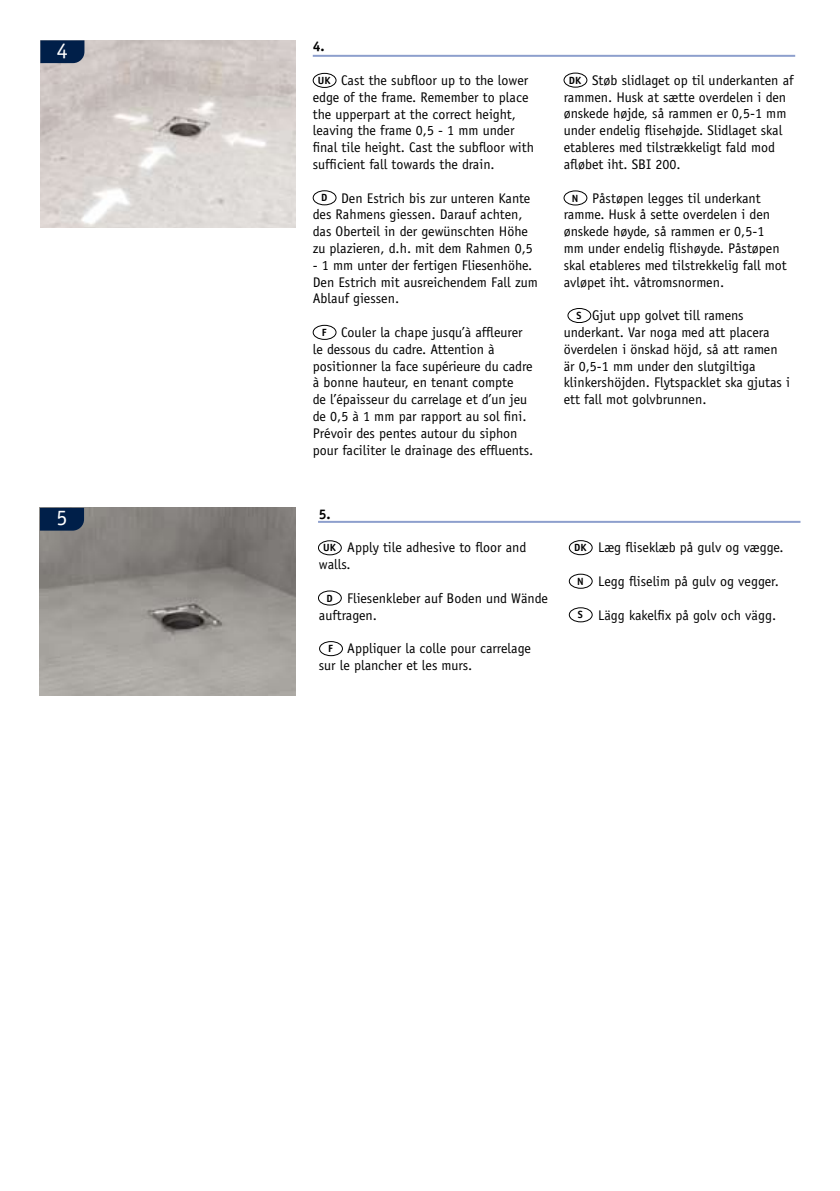
<style>
.page{position:relative;width:840px;height:1191px;background:#fff}
.page>*{position:absolute;margin:0;border:0;box-sizing:border-box;transform-origin:0 0}
.t1{font:22px "Officina Sans";color:#fff}
.t2{font:14px/16.8px "Officina Sans";color:#000}
.t3{font:700 14px "Officina Sans";color:#000}
.t4{font:700 10.4px "Officina Sans";color:#000}
</style>
<div class="page">
<hr style="left:312px;top:55px;width:482px;height:2px;background:#8d9fcd">
<img style="left:40px;top:40px;width:255px;height:188px">
<svg style="left:40px;top:40px;width:44px;height:23px"></svg>
<div style="left:312px;top:73px;width:24px;height:15px;border:1px solid #000;border-radius:50%"></div>
<div style="left:312px;top:190px;width:24px;height:15px;border:1px solid #000;border-radius:50%"></div>
<div style="left:312px;top:325px;width:24px;height:15px;border:1px solid #000;border-radius:50%"></div>
<div style="left:563px;top:73px;width:24px;height:15px;border:1px solid #000;border-radius:50%"></div>
<div style="left:563px;top:190px;width:24px;height:15px;border:1px solid #000;border-radius:50%"></div>
<div style="left:567px;top:308px;width:24px;height:15px;border:1px solid #000;border-radius:50%"></div>
<hr style="left:318px;top:521px;width:482px;height:2px;background:#8d9fcd">
<img style="left:40px;top:508px;width:255px;height:187px">
<svg style="left:40px;top:508px;width:44px;height:22px"></svg>
<div style="left:318px;top:540px;width:23px;height:15px;border:1px solid #000;border-radius:50%"></div>
<div style="left:318px;top:590px;width:23px;height:15px;border:1px solid #000;border-radius:50%"></div>
<div style="left:319px;top:641px;width:23px;height:15px;border:1px solid #000;border-radius:50%"></div>
<div style="left:568px;top:540px;width:24px;height:15px;border:1px solid #000;border-radius:50%"></div>
<div style="left:568px;top:574px;width:24px;height:14px;border:1px solid #000;border-radius:50%"></div>
<div style="left:568px;top:607px;width:24px;height:15px;border:1px solid #000;border-radius:50%"></div>
<h1 class="t1" style="left:57px;top:38px;width:12px">4</h1>
<h1 class="t1" style="left:56px;top:505px;width:12px">5</h1>
<p class="t3" style="left:312px;top:38px;width:13px">4.</p>
<p class="t2" style="left:312px;top:72px;width:222px;text-indent:28px">Cast the subfloor up to the lower edge of the frame. Remember to place the upperpart at the correct height, leaving the frame 0,5 - 1 mm under final tile height. Cast the subfloor with sufficient fall towards the drain.</p>
<p class="t2" style="left:312px;top:189px;width:221px;text-indent:28px">Den Estrich bis zur unteren Kante des Rahmens giessen. Darauf achten, das Oberteil in der gewünschten Höhe zu plazieren, d.h. mit dem Rahmen 0,5</p>
<p class="t2" style="left:312px;top:257px;width:226px">- 1 mm unter der fertigen Fliesenhöhe.<br>Den Estrich mit ausreichendem Fall zum<br>Ablauf giessen.</p>
<p class="t2" style="left:312px;top:324px;width:222px;text-indent:28px">Couler la chape jusqu’à affleurer le dessous du cadre. Attention à positionner la face supérieure du cadre à bonne hauteur, en tenant compte<br>de l’épaisseur du carrelage et d’un jeu de 0,5 à 1 mm par rapport au sol fini.<br>Prévoir des pentes autour du siphon pour faciliter le drainage des effluents.</p>
<p class="t4" style="left:318px;top:74px;width:14px">UK</p>
<p class="t4" style="left:321px;top:191px;width:8px">D</p>
<p class="t4" style="left:321px;top:326px;width:6px">F</p>
<p class="t2" style="left:563px;top:72px;width:231px;text-indent:28px">Støb slidlaget op til underkanten af rammen. Husk at sætte overdelen i den ønskede højde, så rammen er 0,5-1 mm under endelig flisehøjde. Slidlaget skal etableres med tilstrækkeligt fald mod afløbet iht. SBI 200.</p>
<p class="t2" style="left:563px;top:189px;width:224px;text-indent:28px">Påstøpen legges til underkant ramme. Husk å sette overdelen i den ønskede høyde, så rammen er 0,5-1 mm under endelig flishøyde. Påstøpen skal etableres med tilstrekkelig fall mot avløpet iht. våtromsnormen.</p>
<p class="t2" style="left:563px;top:307px;width:228px;text-indent:28px">Gjut upp golvet till ramens underkant. Var noga med att placera överdelen i önskad höjd, så att ramen är 0,5-1 mm under den slutgiltiga klinkershöjden. Flytspacklet ska gjutas i ett fall mot golvbrunnen.</p>
<p class="t4" style="left:568px;top:74px;width:14px">DK</p>
<p class="t4" style="left:571px;top:191px;width:8px">N</p>
<p class="t4" style="left:576px;top:309px;width:7px">S</p>
<p class="t3" style="left:318px;top:505px;width:13px">5.</p>
<p class="t2" style="left:318px;top:539px;width:209px;text-indent:28px">Apply tile adhesive to floor and walls.</p>
<p class="t2" style="left:318px;top:590px;width:230px;text-indent:28px">Fliesenkleber auf Boden und Wände auftragen.</p>
<p class="t2" style="left:318px;top:640px;width:213px;text-indent:28px">Appliquer la colle pour carrelage sur le plancher et les murs.</p>
<p class="t4" style="left:323px;top:541px;width:14px">UK</p>
<p class="t4" style="left:326px;top:591px;width:8px">D</p>
<p class="t4" style="left:328px;top:642px;width:6px">F</p>
<p class="t4" style="left:574px;top:541px;width:14px">DK</p>
<p class="t4" style="left:576px;top:575px;width:8px">N</p>
<p class="t4" style="left:577px;top:608px;width:7px">S</p>
<p class="t2" style="left:598px;top:539px;width:187px">Læg fliseklæb på gulv og vægge.</p>
<p class="t2" style="left:598px;top:573px;width:182px">Legg fliselim på gulv og vegger.</p>
<p class="t2" style="left:598px;top:606px;width:179px">Lägg kakelfix på golv och vägg.</p>
</div>
